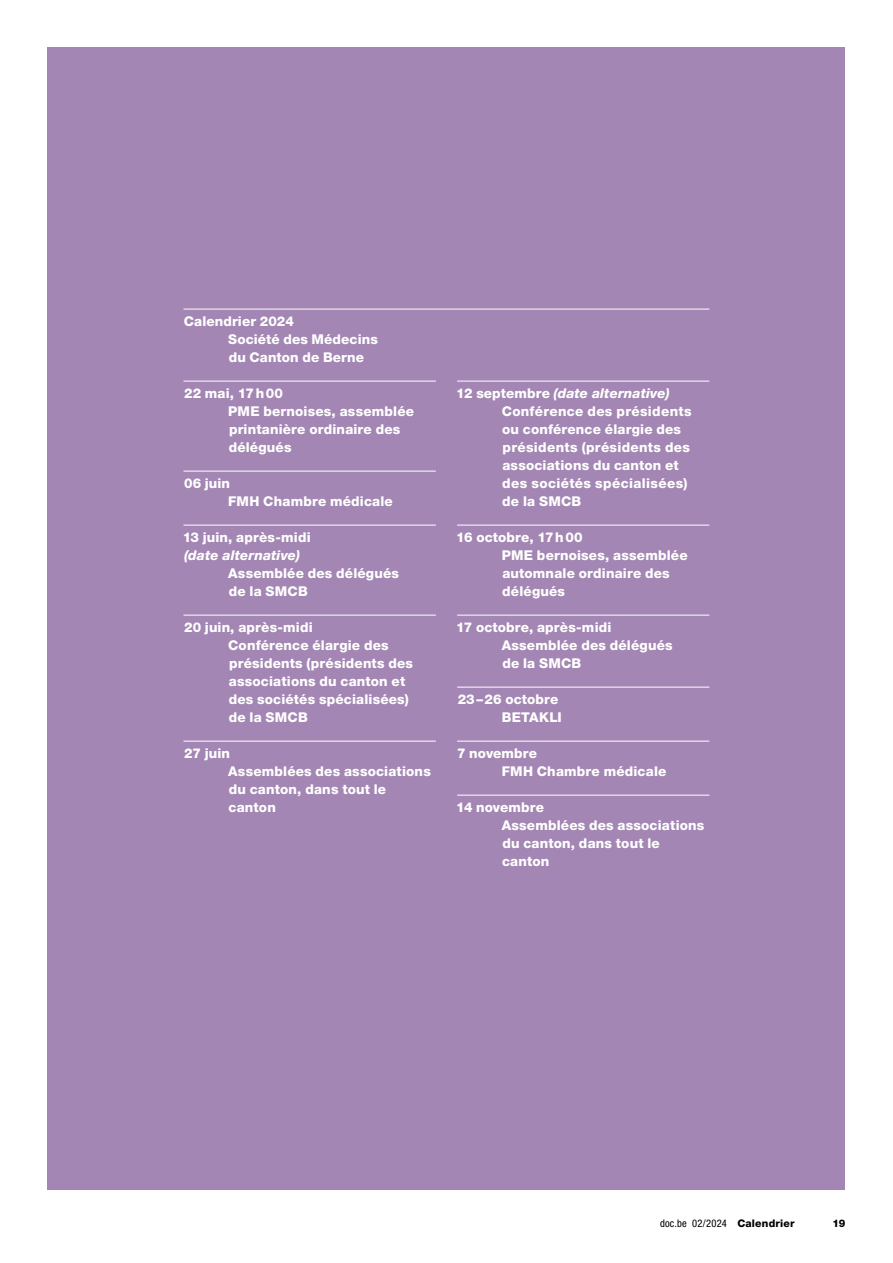
<style>
.page{position:relative;width:893px;height:1263px;background:#fff}
.page>*{position:absolute;margin:0;border:0;box-sizing:border-box;transform-origin:0 0}
.t1{font:800 13.5px/18px "Helvetica Neue LT Std";letter-spacing:.015em;color:#fff}
.t2{font:italic 800 13.5px "Helvetica Neue LT Std";letter-spacing:.01em;color:#fff}
.t3{font:condensed 10.5px "Helvetica Neue LT Std";letter-spacing:.02em;color:#000}
.t4{font:800 10.5px "Helvetica Neue LT Std";color:#000}
.s1{font-style:italic}
.s2{font-weight:800;font-stretch:normal}
</style>
<div class="page">
<div style="left:48px;top:48px;width:797px;height:1142px;background:#a386b4"></div>
<hr style="left:184px;top:381px;width:252px;height:1px;background:#fff">
<hr style="left:184px;top:471px;width:252px;height:1px;background:#fff">
<hr style="left:184px;top:525px;width:252px;height:1px;background:#fff">
<hr style="left:184px;top:615px;width:252px;height:1px;background:#fff">
<hr style="left:184px;top:741px;width:252px;height:1px;background:#fff">
<hr style="left:457px;top:381px;width:252px;height:1px;background:#fff">
<hr style="left:457px;top:525px;width:252px;height:1px;background:#fff">
<hr style="left:457px;top:615px;width:252px;height:1px;background:#fff">
<hr style="left:457px;top:687px;width:252px;height:1px;background:#fff">
<hr style="left:457px;top:741px;width:252px;height:1px;background:#fff">
<hr style="left:457px;top:795px;width:252px;height:1px;background:#fff">
<hr style="left:184px;top:309px;width:525px;height:1px;background:#fff">
<p class="t1" style="left:228px;top:313px;width:151px;text-indent:-44px">Calendrier 2024<br>Société des Médecins du Canton de Berne</p>
<p class="t1" style="left:228px;top:385px;width:187px;text-indent:-44px">22 mai, 17h00<br>PME bernoises, assemblée printanière ordinaire des délégués</p>
<p class="t1" style="left:228px;top:475px;width:166px;text-indent:-44px">06 juin<br>FMH Chambre médicale</p>
<p class="t1" style="left:183px;top:529px;width:130px">13 juin, après-midi</p>
<p class="t2" style="left:184px;top:548px;width:118px">(date alternative)</p>
<p class="t1" style="left:228px;top:565px;width:172px">Assemblée des délégués de la SMCB</p>
<p class="t1" style="left:228px;top:619px;width:186px;text-indent:-44px">20 juin, après-midi<br>Conférence élargie des présidents (présidents des associations du canton et des sociétés spécialisées) de la SMCB</p>
<p class="t1" style="left:228px;top:745px;width:204px;text-indent:-44px">27 juin<br>Assemblées des associations du canton, dans tout le canton</p>
<p class="t1" style="left:502px;top:385px;width:191px;text-indent:-46px">12 septembre <span class="s1">(date alternative)<br></span>Conférence des présidents ou conférence élargie des présidents (présidents des associations du canton et des sociétés spécialisées) de la SMCB</p>
<p class="t1" style="left:502px;top:529px;width:187px;text-indent:-46px">16 octobre, 17h00<br>PME bernoises, assemblée automnale ordinaire des délégués</p>
<p class="t1" style="left:502px;top:619px;width:172px;text-indent:-46px">17 octobre, après-midi<br>Assemblée des délégués de la SMCB</p>
<p class="t1" style="left:458px;top:691px;width:106px;text-align:right">23–26 octobre<br>BETAKLI</p>
<p class="t1" style="left:502px;top:745px;width:166px;text-indent:-45px">7 novembre<br>FMH Chambre médicale</p>
<p class="t1" style="left:502px;top:799px;width:204px;text-indent:-46px">14 novembre<br>Assemblées des associations du canton, dans tout le canton</p>
<p class="t3" style="left:660px;top:1217px;width:136px">doc.be 02/2024 <span class="s2">Calendrier</span></p>
<p class="t4" style="left:833px;top:1216px;width:14px">19</p>
</div>
